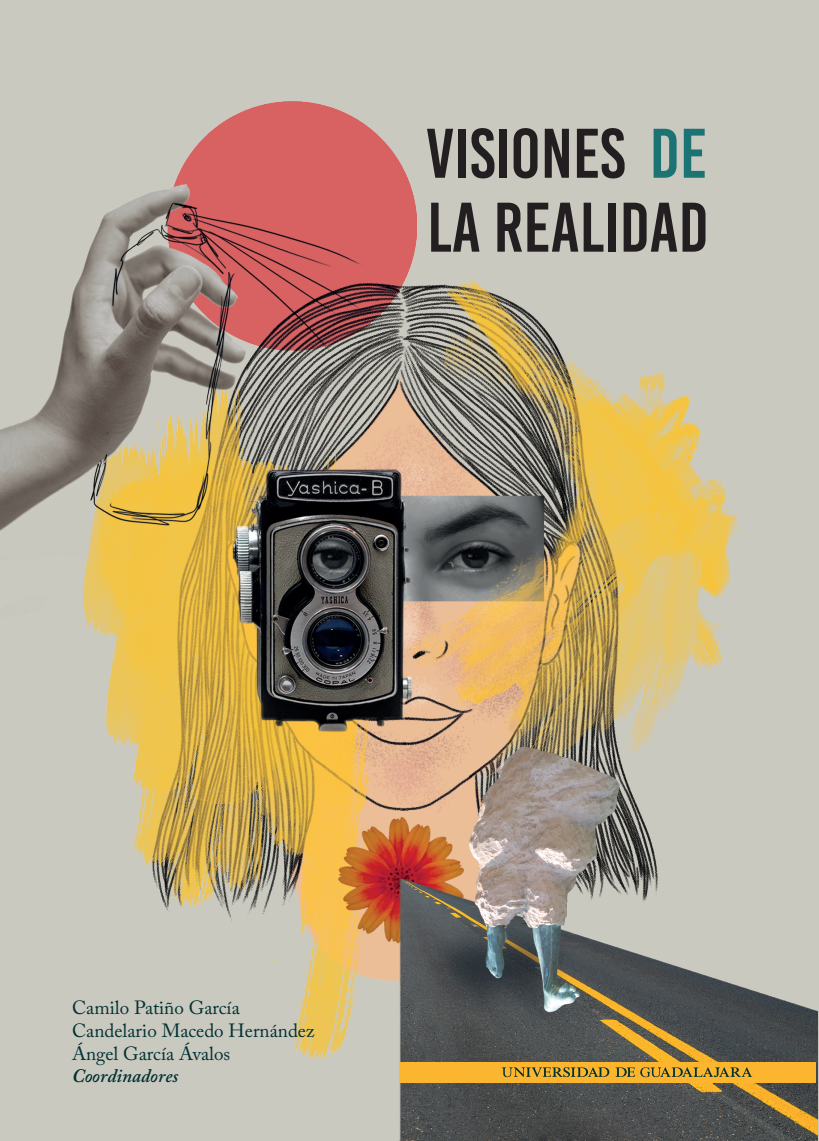
<style>
.page{position:relative;width:819px;height:1141px;background:#cac9c0}
.page>*{position:absolute;margin:0;border:0;box-sizing:border-box;transform-origin:0 0}
.t1{font:70px "Bebas Kai";color:#231f20}
.t2{font:19.07px/22.9px "Adobe Caslon Pro";color:#013132}
.t3{font:italic 600 19.07px "Adobe Caslon Pro";color:#013132}
.s1{color:#1b7373}
</style>
<div class="page">
<img style="left:0;top:101px;width:817px;height:1040px">
<div style="left:400px;top:1062px;width:415px;height:20px;background:#fcb52e"></div>
<svg style="left:501px;top:1067px;width:251px;height:10px"></svg>
<h1 class="t1" style="left:425px;top:116px;width:283px">VISIONES <span class="s1">DE</span></h1>
<h1 class="t1" style="left:427px;top:190px;width:283px">la REALIDAD</h1>
<p class="t2" style="left:72px;top:996px;width:244px">Camilo Patiño García<br>Candelario Macedo Hernández<br>Ángel García Ávalos</p>
<p class="t3" style="left:72px;top:1065px;width:108px">Coordinadores</p>
</div>
